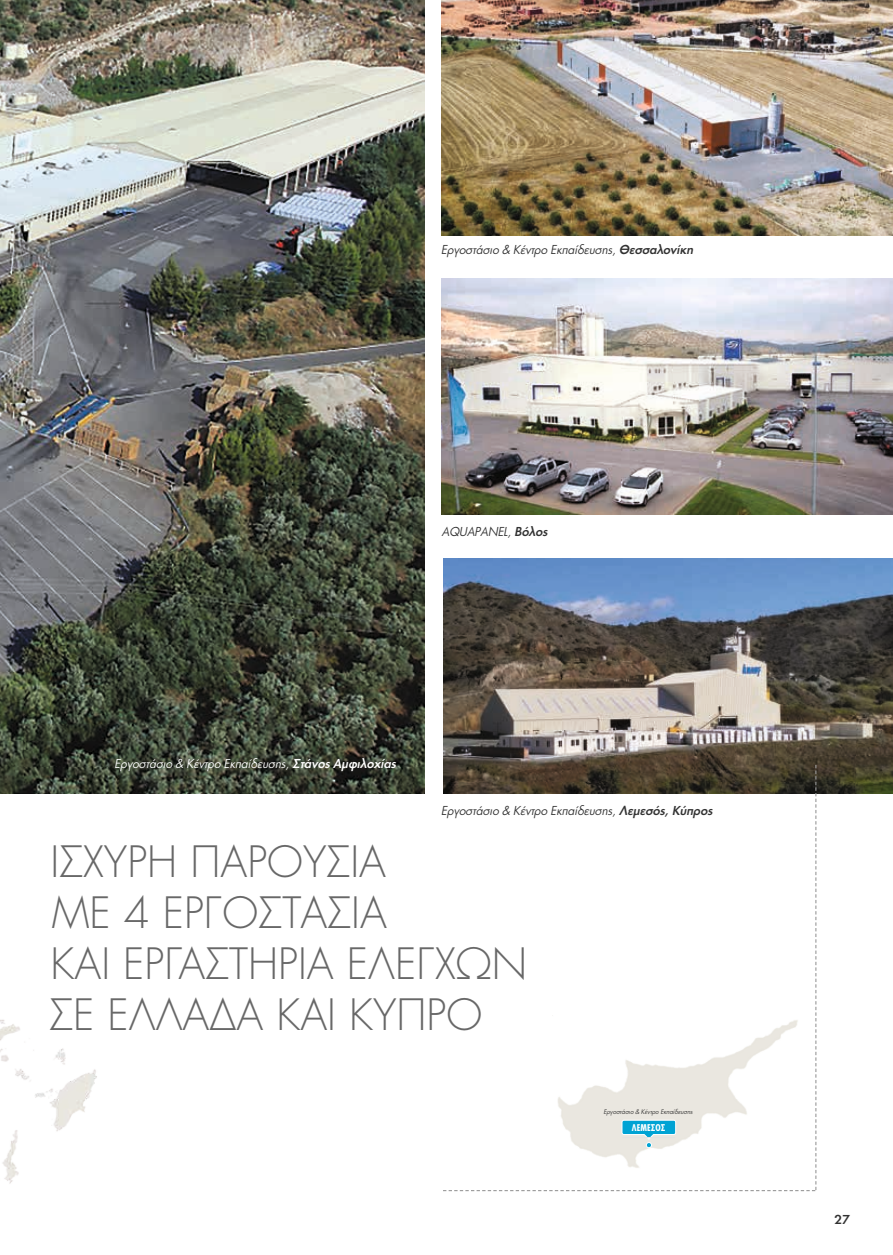
<style>
.page{position:relative;width:893px;height:1255px;background:#fff}
.page>*{position:absolute;margin:0;border:0;box-sizing:border-box;transform-origin:0 0}
.t1{font:300 42px/51px "PF Futura Neu";color:#686868}
.t2{font:12px "PF Futura Neu Book Obl";color:#323232;scale:.95 1}
.t3{font:12px "PF Futura Neu Book Obl";color:#fff;scale:.95 1}
.t4{font:500 12px "PF Futura Neu";color:#323232}
.t5{font:700 9.15px "PF Futura Neu Cond";letter-spacing:.01em;color:#fff}
.t6{font:6.3px "PF Futura Neu Book Obl";color:#323232;scale:.95 1}
.s1{font-family:"PF Futura Neu Medium Obl"}
</style>
<div class="page">
<img style="left:0;top:0;width:425px;height:793px">
<img style="left:441px;top:0;width:452px;height:236px">
<img style="left:443px;top:558px;width:450px;height:235px">
<img style="left:441px;top:279px;width:452px;height:235px">
<img style="left:0;top:520px;width:144px;height:664px">
<svg style="left:443px;top:765px;width:373px;height:426px"></svg>
<p class="t2" style="left:441px;top:242px;width:267px">Εργοστάσιο &amp; Κέντρο Εκπαίδευσης, <span class="s1">Θεσσαλονίκη</span></p>
<p class="t2" style="left:442px;top:523px;width:113px">AQUAPANEL, <span class="s1">Βόλος</span></p>
<p class="t3" style="left:115px;top:756px;width:298px">Εργοστάσιο &amp; Κέντρο Εκπαίδευσης, <span class="s1">Στάνος Αμφιλοχίας</span></p>
<p class="t2" style="left:441px;top:802px;width:287px">Εργοστάσιο &amp; Κέντρο Εκπαίδευσης, <span class="s1">Λεμεσός, Κύπρος</span></p>
<h1 class="t1" style="left:49px;top:836px;width:479px">ΙΣΧΥΡΗ ΠΑΡΟΥΣΙΑ<br>ΜΕ 4 ΕΡΓΟΣΤΑΣΙΑ<br>ΚΑΙ ΕΡΓΑΣΤΗΡΙΑ ΕΛΕΓΧΩΝ<br>ΣΕ ΕΛΛΑΔΑ ΚΑΙ ΚΥΠΡΟ</h1>
<p class="t6" style="left:604px;top:1107px;width:96px">Εργοστάσιο &amp; Κέντρο Εκπαίδευσης</p>
<p class="t5" style="left:632px;top:1121px;width:35px">ΛΕΜΕΣΟΣ</p>
<p class="t4" style="left:834px;top:1211px;width:17px">27</p>
</div>
